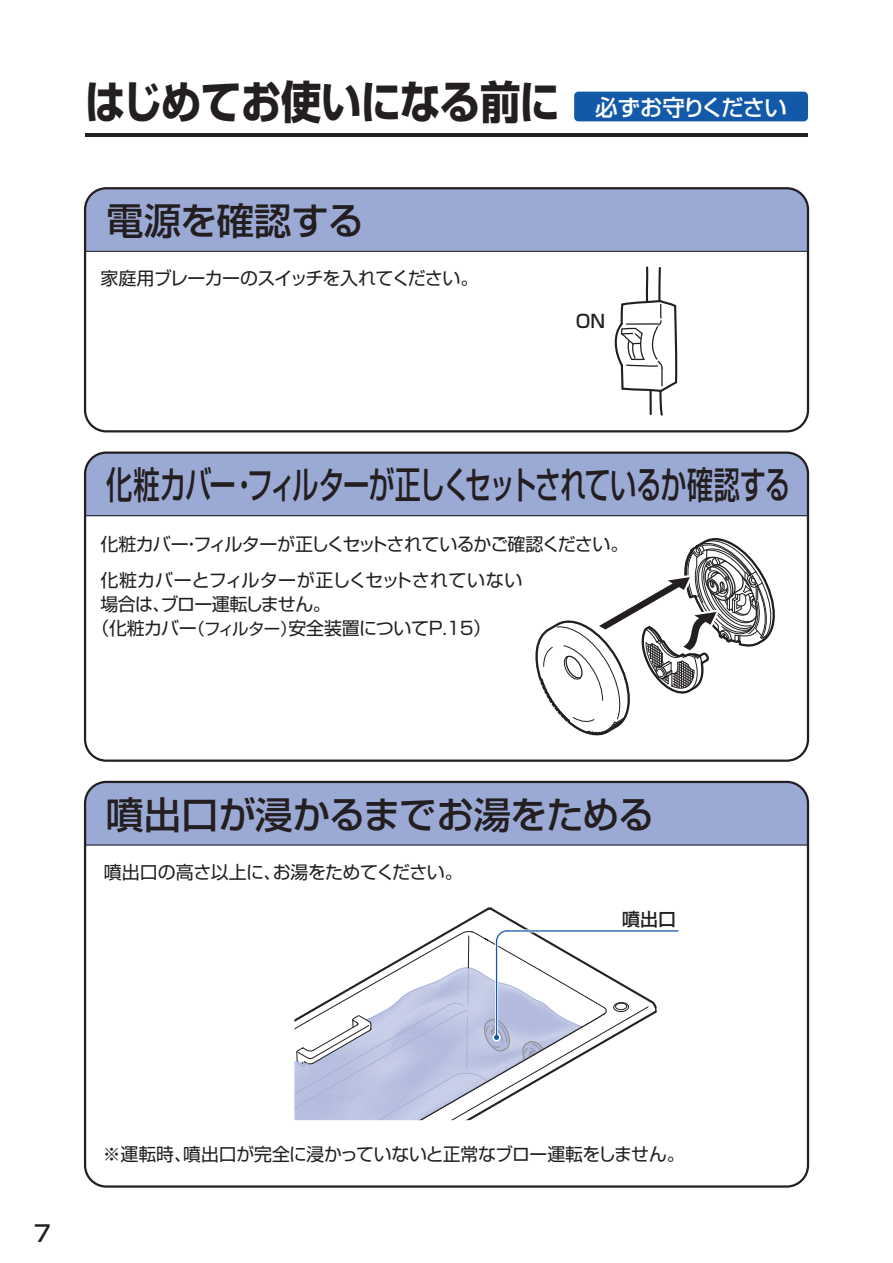
<style>
.page{position:relative;width:893px;height:1263px;background:#fff}
.page>*{position:absolute;margin:0;border:0;box-sizing:border-box;transform-origin:0 0}
.t1{font:700 45px "Shin Go Pro";letter-spacing:-.01em;color:#231f20;scale:.9 1}
.t2{font:500 37.5px "Shin Go Pro";letter-spacing:-.055em;color:#231f20;scale:.7 1}
.t3{font:500 37.5px "Shin Go Pro";letter-spacing:-.03em;color:#231f20}
.t4{font:500 22.5px "Shin Go Pro";letter-spacing:-.035em;color:#fff}
.t5{font:500 22.5px "Shin Go Pro";color:#231f20}
.t6{font:18px/36px "Shin Go Pro";letter-spacing:-.03em;color:#231f20}
.t7{font:18px "Shin Go Pro";letter-spacing:-.01em;color:#231f20}
.t8{font:500 18px "Shin Go Pro";color:#231f20}
.s1{font-size:16.5px}
</style>
<div class="page">
<hr style="left:85px;top:134px;width:723px;height:2px;background:#231f20">
<div style="left:87px;top:190px;width:719px;height:61px;background:#9ba9d5"></div>
<div style="left:84px;top:187px;width:725px;height:245px;border:2px solid #231f20;border-radius:21px"></div>
<hr style="left:85px;top:251px;width:723px;height:1px;background:#231f20">
<div style="left:574px;top:92px;width:234px;height:29px;background:#1359a9;border-radius:4px"></div>
<svg style="left:614px;top:266px;width:64px;height:150px"></svg>
<div style="left:87px;top:454px;width:719px;height:61px;background:#9ba9d5"></div>
<div style="left:84px;top:451px;width:725px;height:311px;border:2px solid #231f20;border-radius:21px"></div>
<hr style="left:85px;top:515px;width:723px;height:1px;background:#231f20">
<div style="left:87px;top:784px;width:719px;height:62px;background:#9ba9d5"></div>
<div style="left:84px;top:781px;width:725px;height:407px;border:2px solid #231f20;border-radius:21px"></div>
<hr style="left:85px;top:844px;width:723px;height:1px;background:#231f20">
<svg style="left:535px;top:538px;width:240px;height:198px"></svg>
<hr style="left:507px;top:930px;width:171px;height:1px;background:#1359a9">
<svg style="left:294px;top:907px;width:364px;height:213px"></svg>
<hr style="left:496px;top:941px;width:1px;height:97px;background:#1359a9">
<h1 class="t1" style="left:85px;top:66px;width:529px">はじめてお使いになる前に</h1>
<p class="t4" style="left:595px;top:88px;width:193px">必ずお守りください</p>
<h2 class="t3" style="left:106px;top:190px;width:260px">電源を確認する</h2>
<p class="t6" style="left:100px;top:258px;width:380px">家庭用ブレーカーのスイッチを入れてください。</p>
<p class="t8" style="left:576px;top:306px;width:31px">ON</p>
<h2 class="t2" style="left:106px;top:454px;width:979px">化粧カバー・フィルターが正しくセットされているか確認する</h2>
<p class="t6" style="left:100px;top:524px;width:530px">化粧カバー・フィルターが正しくセットされているかご確認ください。化粧カバーとフィルターが正しくセットされていない</p>
<p class="t6" style="left:91px;top:590px;width:401px;line-height:24px;text-indent:9px">場合は、ブロー運転しません。<br>（化粧カバー<span class="s1">（フィルター）</span>安全装置についてP.１５）</p>
<h2 class="t3" style="left:106px;top:784px;width:550px">噴出口が浸かるまでお湯をためる</h2>
<p class="t6" style="left:104px;top:852px;width:361px">噴出口の高さ以上に、お湯をためてください。</p>
<p class="t8" style="left:622px;top:904px;width:55px">噴出口</p>
<p class="t5" style="left:34px;top:1215px;width:19px">7</p>
<p class="t7" style="left:103px;top:1140px;width:583px">※運転時、噴出口が完全に浸かっていないと正常なブロー運転をしません。</p>
</div>
